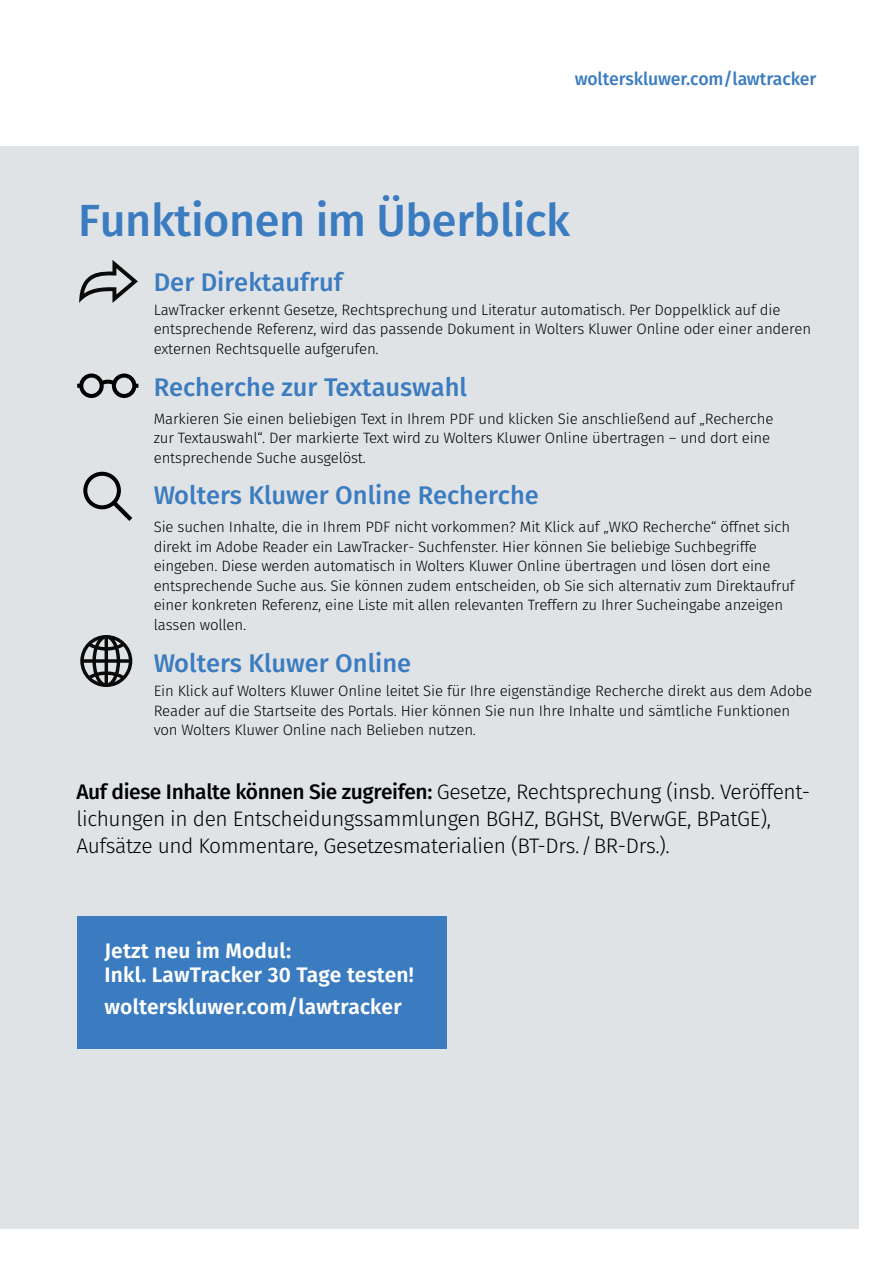
<style>
.page{position:relative;width:893px;height:1263px;background:#fff}
.page>*{position:absolute;margin:0;border:0;box-sizing:border-box;transform-origin:0 0}
.t1{font:500 45px "Fira Sans";letter-spacing:-.01em;color:#3b7cc0}
.t2{font:500 25.5px "Fira Sans";color:#3b7cc0}
.t3{font:300 21px/27px "Fira Sans";letter-spacing:-.02em;color:#000}
.t4{font:600 21px/24px "Fira Sans";letter-spacing:.01em;color:#fff}
.t5{font:500 18px "Fira Sans";letter-spacing:-.005em;color:#3b7cc0}
.t6{font:300 15px/19.5px "Fira Sans";letter-spacing:-.01em;color:#000}
.s1{font-weight:500}
</style>
<div class="page">
<div style="left:0;top:147px;width:859px;height:1082px;background:#e0e3e6"></div>
<svg style="left:77px;top:373px;width:61px;height:25px"></svg>
<svg style="left:83px;top:472px;width:49px;height:49px"></svg>
<svg style="left:79px;top:260px;width:59px;height:43px"></svg>
<svg style="left:80px;top:635px;width:52px;height:52px"></svg>
<div style="left:77px;top:917px;width:369px;height:132px;background:#3b7cc0"></div>
<p class="t5" style="left:575px;top:64px;width:243px">wolterskluwer.com/lawtracker</p>
<h1 class="t1" style="left:78px;top:184px;width:493px">Funktionen im Überblick</h1>
<h2 class="t2" style="left:154px;top:262px;width:190px">Der Direktaufruf</h2>
<p class="t6" style="left:154px;top:300px;width:659px">LawTracker erkennt Gesetze, Rechtsprechung und Literatur automatisch. Per Doppelklick auf die entsprechende Referenz, wird das passende Dokument in Wolters Kluwer Online oder einer anderen externen Rechtsquelle aufgerufen.</p>
<h2 class="t2" style="left:154px;top:366px;width:315px">Recherche zur Textauswahl</h2>
<p class="t6" style="left:154px;top:408px;width:621px">Markieren Sie einen beliebigen Text in Ihrem PDF und klicken Sie anschließend auf „Recherche zur Textauswahl“. Der markierte Text wird zu Wolters Kluwer Online übertragen – und dort eine entsprechende Suche ausgelöst.</p>
<h2 class="t2" style="left:154px;top:475px;width:387px">Wolters Kluwer Online Recherche</h2>
<p class="t6" style="left:154px;top:517px;width:642px">Sie suchen Inhalte, die in Ihrem PDF nicht vorkommen? Mit Klick auf „WKO Recherche“ öffnet sich direkt im Adobe Reader ein LawTracker- Suchfenster. Hier können Sie beliebige Suchbegriffe eingeben. Diese werden automatisch in Wolters Kluwer Online übertragen und lösen dort eine entsprechende Suche aus. Sie können zudem entscheiden, ob Sie sich alternativ zum Direktaufruf einer konkreten Referenz, eine Liste mit allen relevanten Treffern zu Ihrer Sucheingabe anzeigen lassen wollen.</p>
<h2 class="t2" style="left:154px;top:642px;width:259px">Wolters Kluwer Online</h2>
<p class="t6" style="left:154px;top:681px;width:660px">Ein Klick auf Wolters Kluwer Online leitet Sie für Ihre eigenständige Recherche direkt aus dem Adobe<br>Reader auf die Startseite des Portals. Hier können Sie nun Ihre Inhalte und sämtliche Funktionen von Wolters Kluwer Online nach Belieben nutzen.</p>
<h3 class="t3" style="left:77px;top:778px;width:735px"><span class="s1">Auf diese Inhalte können Sie zugreifen:</span> Gesetze, Rechtsprechung (insb. Veröffent&shy;lichungen in den Entscheidungssammlungen BGHZ, BGHSt, BVerwGE, BPatGE),<br>Aufsätze und Kommentare, Gesetzesmaterialien (BT-Drs./BR-Drs.).</h3>
<h3 class="t4" style="left:104px;top:937px;width:311px">Jetzt neu im Modul:<br>Inkl. LawTracker 30 Tage testen!</h3>
<h3 class="t4" style="left:104px;top:993px;width:299px">wolterskluwer.com/lawtracker</h3>
</div>
